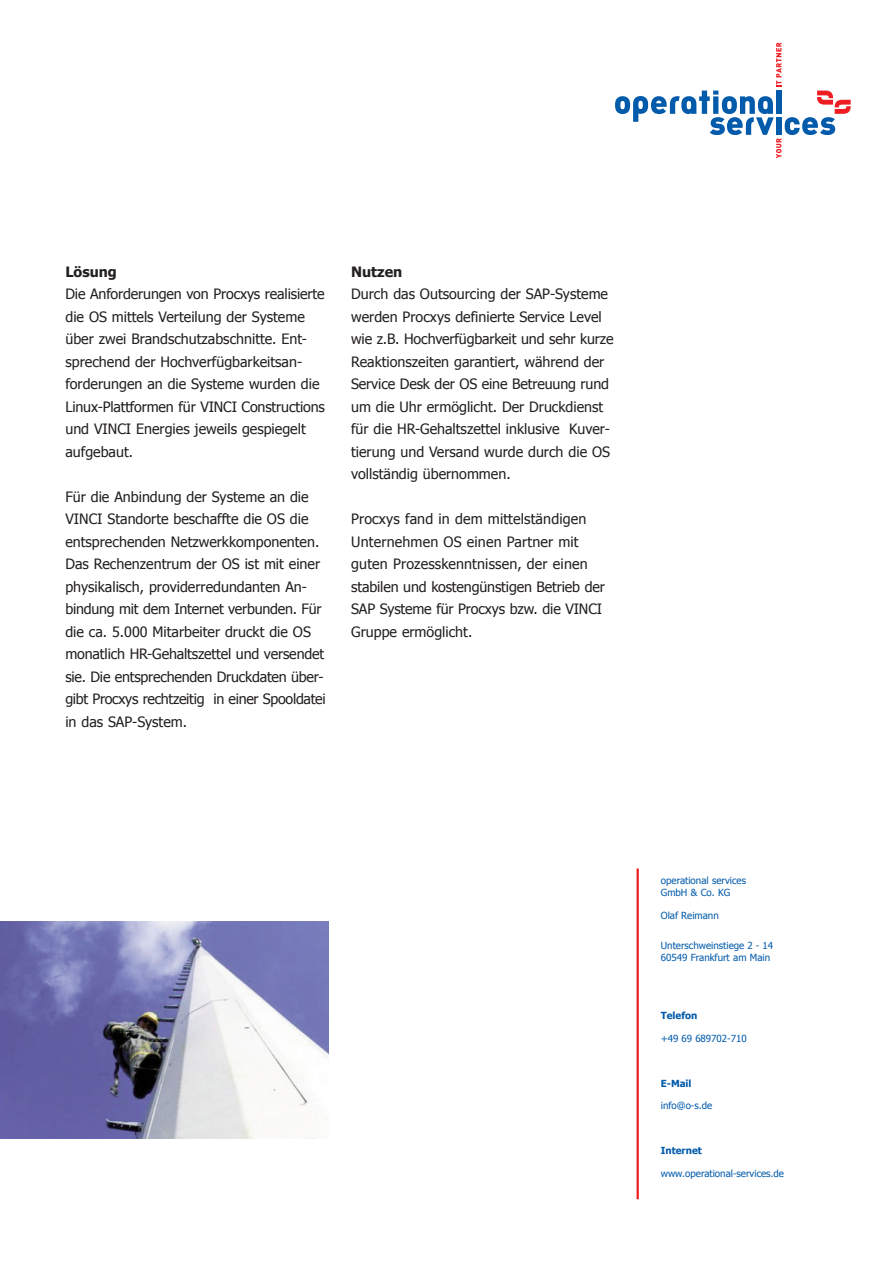
<style>
.page{position:relative;width:893px;height:1263px;background:#fff}
.page>*{position:absolute;margin:0;border:0;box-sizing:border-box;transform-origin:0 0}
.t1{font:14.25px/22.5px "Tahoma";color:#231f20}
.t2{font:700 14.25px "Tahoma";color:#231f20}
.t3{font:9.75px/11.7px "Tahoma";color:#015aaa}
.t4{font:700 9.75px "Tahoma";color:#015aaa}
</style>
<div class="page">
<img style="left:0;top:922px;width:329px;height:217px">
<svg style="left:615px;top:43px;width:235px;height:115px"></svg>
<hr style="left:636px;top:868px;width:3px;height:331px;background:#ee1d23">
<p class="t2" style="left:65px;top:261px;width:53px">Lösung</p>
<p class="t1" style="left:65px;top:282px;width:261px">Die Anforderungen von Procxys realisierte die OS mittels Verteilung der Systeme über zwei Brandschutzabschnitte. Ent&shy;sprechend der Hochverfügbarkeitsan&shy;forderungen an die Systeme wurden die Linux-Plattformen für VINCI Constructions und VINCI Energies jeweils gespiegelt aufgebaut.</p>
<p class="t1" style="left:65px;top:484px;width:262px">Für die Anbindung der Systeme an die VINCI Standorte beschaffte die OS die entsprechenden Netzwerkkomponenten.<br>Das Rechenzentrum der OS ist mit einer physikalisch, providerredundanten An&shy;bindung mit dem Internet verbunden. Für die ca. 5.000 Mitarbeiter druckt die OS monatlich HR-Gehaltszettel und versendet sie. Die entsprechenden Druckdaten über&shy;gibt Procxys rechtzeitig in einer Spooldatei in das SAP-System.</p>
<p class="t2" style="left:351px;top:261px;width:53px">Nutzen</p>
<p class="t1" style="left:351px;top:282px;width:264px">Durch das Outsourcing der SAP-Systeme werden Procxys definierte Service Level wie z.B. Hochverfügbarkeit und sehr kurze Reaktionszeiten garantiert, während der Service Desk der OS eine Betreuung rund um die Uhr ermöglicht. Der Druckdienst für die HR-Gehaltszettel inklusive Kuver&shy;tierung und Versand wurde durch die OS vollständig übernommen.</p>
<p class="t1" style="left:351px;top:507px;width:255px">Procxys fand in dem mittelständigen Unternehmen OS einen Partner mit guten Prozesskenntnissen, der einen stabilen und kostengünstigen Betrieb der SAP Systeme für Procxys bzw. die VINCI Gruppe ermöglicht.</p>
<p class="t3" style="left:661px;top:874px;width:87px">operational services<br>GmbH &amp; Co. KG</p>
<p class="t3" style="left:661px;top:909px;width:59px">Olaf Reimann</p>
<p class="t3" style="left:661px;top:939px;width:114px">Unterschweinstiege 2 - 14<br>60549 Frankfurt am Main</p>
<p class="t4" style="left:661px;top:1009px;width:38px">Telefon</p>
<p class="t3" style="left:661px;top:1032px;width:87px">+49 69 689702-710</p>
<p class="t4" style="left:661px;top:1076px;width:32px">E-Mail</p>
<p class="t3" style="left:661px;top:1099px;width:53px">info@o-s.de</p>
<p class="t4" style="left:661px;top:1144px;width:43px">Internet</p>
<p class="t3" style="left:661px;top:1167px;width:125px">www.operational-services.de</p>
</div>
